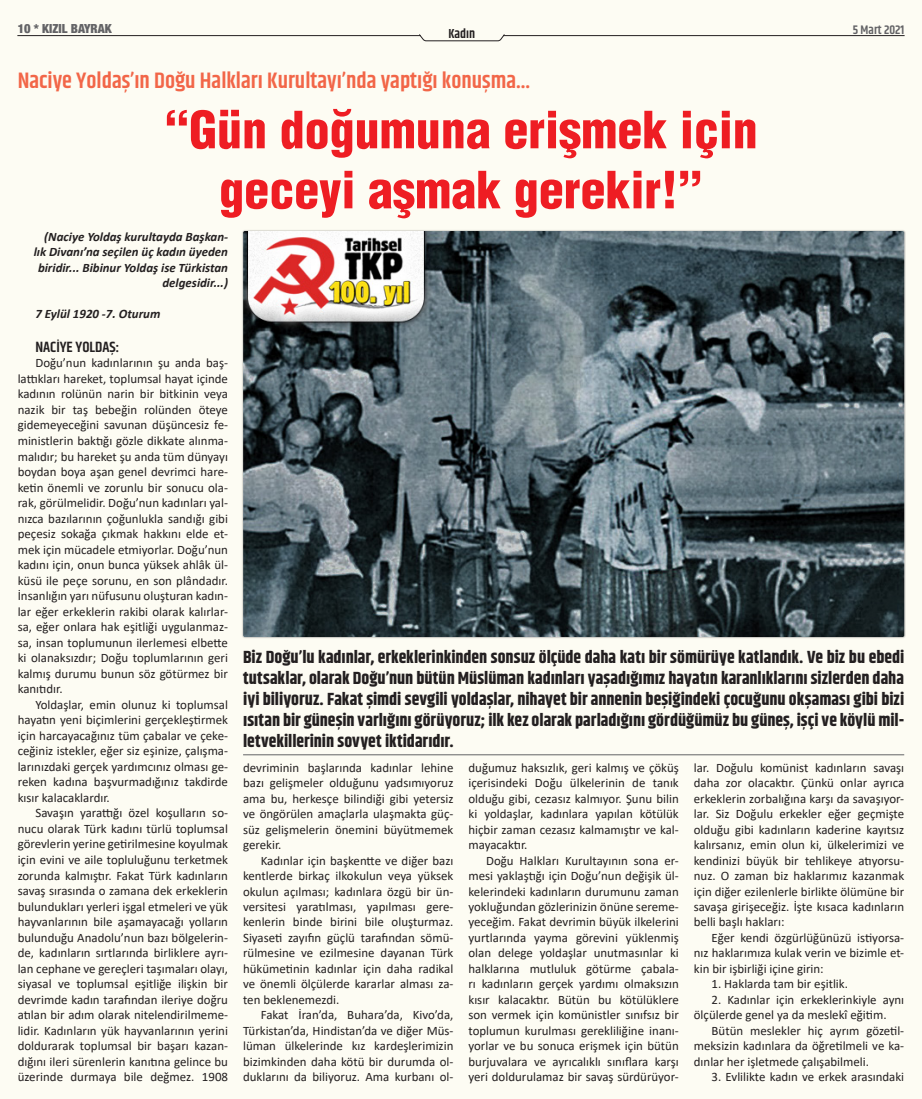
<style>
.page{position:relative;width:922px;height:1099px;background:#fff}
.page>*{position:absolute;margin:0;border:0;box-sizing:border-box;transform-origin:0 0}
.ana_başlık{font:900 condensed 50px/60px "Helvetica";color:#ee1d23;text-align:center}
.üst_baslik{font:600 22.5px "Khand";color:#f26648}
.üst_spot{font:700 17.5px/21px "Khand";color:#231f20;text-align:justify}
.ara_başlık{font:600 15px "Khand";color:#231f20}
.t1{font:600 13.12px "Khand";color:#231f20}
.t2{font:12.88px/15.5px "Calibri";color:#231f20;text-align:justify}
.t3{font:italic 700 12.88px/15.5px "Calibri";color:#231f20;text-align:right}
.t4{font:900 condensed 12.5px "Helvetica Neue";color:#636366}
.t5{font:600 12.5px "Khand";color:#636366}
</style>
<div class="page">
<div style="left:0;top:0;width:921px;height:1098px;background:#fdfcf3"></div>
<hr style="left:18px;top:35px;width:402px;height:1px;background:#231f20">
<hr style="left:503px;top:35px;width:400px;height:1px;background:#231f20">
<svg style="left:419px;top:34px;width:85px;height:7px"></svg>
<img style="left:243px;top:231px;width:661px;height:406px">
<hr style="left:243px;top:754px;width:661px;height:1px;background:#636366">
<p class="t4" style="left:18px;top:20px;width:95px">10 * KIZIL BAYRAK</p>
<p class="t5" style="left:852px;top:22px;width:53px">5 Mart 2021</p>
<p class="t1" style="left:448px;top:25px;width:28px">Kadın</p>
<p class="üst_baslik" style="left:18px;top:66px;width:514px">Naciye Yoldaş’ın Doğu Halkları Kurultayı’nda yaptığı konuşma...</p>
<p class="ana_başlık" style="left:164px;top:99px;width:595px">“Gün doğumuna erişmek için geceyi aşmak gerekir!”</p>
<p class="t3" style="left:34px;top:228px;width:196px">(Naciye Yoldaş kurultayda Başkan&shy;lık Divanı’na seçilen üç kadın üyeden biridir... Bibinur Yoldaş ise Türkistan delgesidir...)</p>
<p class="t3" style="left:35px;top:306px;width:126px">7 Eylül 1920 -7. Oturum</p>
<p class="ara_başlık" style="left:35px;top:337px;width:85px">NACIYE YOLDAŞ:</p>
<p class="t2" style="left:18px;top:355px;width:212px;text-indent:18px">Doğu’nun kadınlarının şu anda baş&shy;lattıkları hareket, toplumsal hayat içinde kadının rolünün narin bir bitkinin veya nazik bir taş bebeğin rolünden öteye gidemeyeceğini savunan düşüncesiz fe&shy;ministlerin baktığı gözle dikkate alınma&shy;malıdır; bu hareket şu anda tüm dünyayı boydan boya aşan genel devrimci hare&shy;ketin önemli ve zorunlu bir sonucu ola&shy;rak, görülmelidir. Doğu’nun kadınları yal&shy;nızca bazılarının çoğunlukla sandığı gibi peçesiz sokağa çıkmak hakkını elde et&shy;mek için mücadele etmiyorlar. Doğu’nun kadını için, onun bunca yüksek ahlâk ül&shy;küsü ile peçe sorunu, en son plândadır.<br>İnsanlığın yarı nüfusunu oluşturan kadın&shy;lar eğer erkeklerin rakibi olarak kalırlar&shy;sa, eğer onlara hak eşitliği uygulanmaz&shy;sa, insan toplumunun ilerlemesi elbette ki olanaksızdır; Doğu toplumlarının geri kalmış durumu bunun söz götürmez bir kanıtıdır.</p>
<p class="t2" style="left:18px;top:696px;width:212px;text-indent:18px">Yoldaşlar, emin olunuz ki toplumsal hayatın yeni biçimlerini gerçekleştirmek için harcayacağınız tüm çabalar ve çeke&shy;ceğiniz istekler, eğer siz eşinize, çalışma&shy;larınızdaki gerçek yardımcınız olması ge&shy;reken kadına başvurmadığınız takdirde kısır kalacaklardır.</p>
<p class="t2" style="left:18px;top:805px;width:212px;text-indent:18px">Savaşın yarattığı özel koşulların so&shy;nucu olarak Türk kadını türlü toplumsal görevlerin yerine getirilmesine koyulmak için evini ve aile topluluğunu terketmek zorunda kalmıştır. Fakat Türk kadınların savaş sırasında o zamana dek erkeklerin bulundukları yerleri işgal etmeleri ve yük hayvanlarının bile aşamayacağı yolların bulunduğu Anadolu’nun bazı bölgelerin&shy;de, kadınların sırtlarında birliklere ayrı&shy;lan cephane ve gereçleri taşımaları olayı, siyasal ve toplumsal eşitliğe ilişkin bir devrimde kadın tarafından ileriye doğru atılan bir adım olarak nitelendirilmeme&shy;lidir. Kadınların yük hayvanlarının yerini doldurarak toplumsal bir başarı kazan&shy;dığını ileri sürenlerin kanıtına gelince bu üzerinde durmaya bile değmez. 1908</p>
<p class="üst_spot" style="left:243px;top:647px;width:662px">Biz Doğu’lu kadınlar, erkeklerinkinden sonsuz ölçüde daha katı bir sömürüye katlandık. Ve biz bu ebedi tutsaklar, olarak Doğu’nun bütün Müslüman kadınları yaşadığımız hayatın karanlıklarını sizlerden daha iyi biliyoruz. Fakat şimdi sevgili yoldaşlar, nihayet bir annenin beşiğindeki çocuğunu okşaması gibi bizi ısıtan bir güneşin varlığını görüyoruz; ilk kez olarak parladığını gördüğümüz bu güneş, işçi ve köylü mil&shy;letvekillerinin sovyet iktidarıdır.</p>
<p class="t2" style="left:243px;top:759px;width:212px">devriminin başlarında kadınlar lehine bazı gelişmeler olduğunu yadsımıyoruz ama bu, herkesçe bilindiği gibi yetersiz ve öngörülen amaçlarla ulaşmakta güç&shy;süz gelişmelerin önemini büyütmemek gerekir.</p>
<p class="t2" style="left:243px;top:852px;width:212px;text-indent:18px">Kadınlar için başkentte ve diğer bazı kentlerde birkaç ilkokulun veya yüksek okulun açılması; kadınlara özgü bir ün&shy;versitesi yaratılması, yapılması gere&shy;kenlerin binde birini bile oluşturmaz.<br>Siyaseti zayıfın güçlü tarafından sömü&shy;rülmesine ve ezilmesine dayanan Türk hükümetinin kadınlar için daha radikal ve önemli ölçülerde kararlar alması za&shy;ten beklenemezdi.</p>
<p class="t2" style="left:243px;top:1006px;width:212px;text-indent:18px">Fakat İran’da, Buhara’da, Kivo’da, Türkistan’da, Hindistan’da ve diğer Müs&shy;lüman ülkelerinde kız kardeşlerimizin bizimkinden daha kötü bir durumda ol&shy;duklarını da biliyoruz. Ama kurbanı ol-</p>
<p class="t2" style="left:468px;top:759px;width:212px">duğumuz haksızlık, geri kalmış ve çöküş içerisindeki Doğu ülkelerinin de tanık olduğu gibi, cezasız kalmıyor. Şunu bilin ki yoldaşlar, kadınlara yapılan kötülük hiçbir zaman cezasız kalmamıştır ve kal&shy;mayacaktır.</p>
<p class="t2" style="left:468px;top:852px;width:212px;text-indent:18px">Doğu Halkları Kurultayının sona er&shy;mesi yaklaştığı için Doğu’nun değişik ül&shy;kelerindeki kadınların durumunu zaman yokluğundan gözlerinizin önüne sereme&shy;yeceğim. Fakat devrimin büyük ilkelerini yurtlarında yayma görevini yüklenmiş olan delege yoldaşlar unutmasınlar ki halklarına mutluluk götürme çabala&shy;rı kadınların gerçek yardımı olmaksızın kısır kalacaktır. Bütün bu kötülüklere son vermek için komünistler sınıfsız bir toplumun kurulması gerekliliğine inanı&shy;yorlar ve bu sonuca erişmek için bütün burjuvalara ve ayrıcalıklı sınıflara karşı yeri doldurulamaz bir savaş sürdürüyor-</p>
<p class="t2" style="left:693px;top:759px;width:212px">lar. Doğulu komünist kadınların savaşı daha zor olacaktır. Çünkü onlar ayrıca erkeklerin zorbalığına karşı da savaşıyor&shy;lar. Siz Doğulu erkekler eğer geçmişte olduğu gibi kadınların kaderine kayıtsız kalırsanız, emin olun ki, ülkelerimizi ve kendinizi büyük bir tehlikeye atıyorsu&shy;nuz. O zaman biz haklarımız kazanmak için diğer ezilenlerle birlikte ölümüne bir savaşa girişeceğiz. İşte kısaca kadınların belli başlı hakları:</p>
<p class="t2" style="left:693px;top:929px;width:212px;text-indent:18px">Eğer kendi özgürlüğünüzü istiyorsa&shy;nız haklarımıza kulak verin ve bizimle et&shy;kin bir işbirliği içine girin:</p>
<p class="t2" style="left:711px;top:975px;width:138px">1. Haklarda tam bir eşitlik.</p>
<p class="t2" style="left:693px;top:991px;width:212px;text-indent:18px">2. Kadınlar için erkeklerinkiyle aynı ölçülerde genel ya da meslekî eğitim.</p>
<p class="t2" style="left:693px;top:1022px;width:212px;text-indent:18px">Bütün meslekler hiç ayrım gözetil&shy;meksizin kadınlara da öğretilmeli ve ka&shy;dınlar her işletmede çalışabilmeli.</p>
<p class="t2" style="left:711px;top:1068px;width:194px">3. Evlilikte kadın ve erkek arasındaki</p>
</div>
